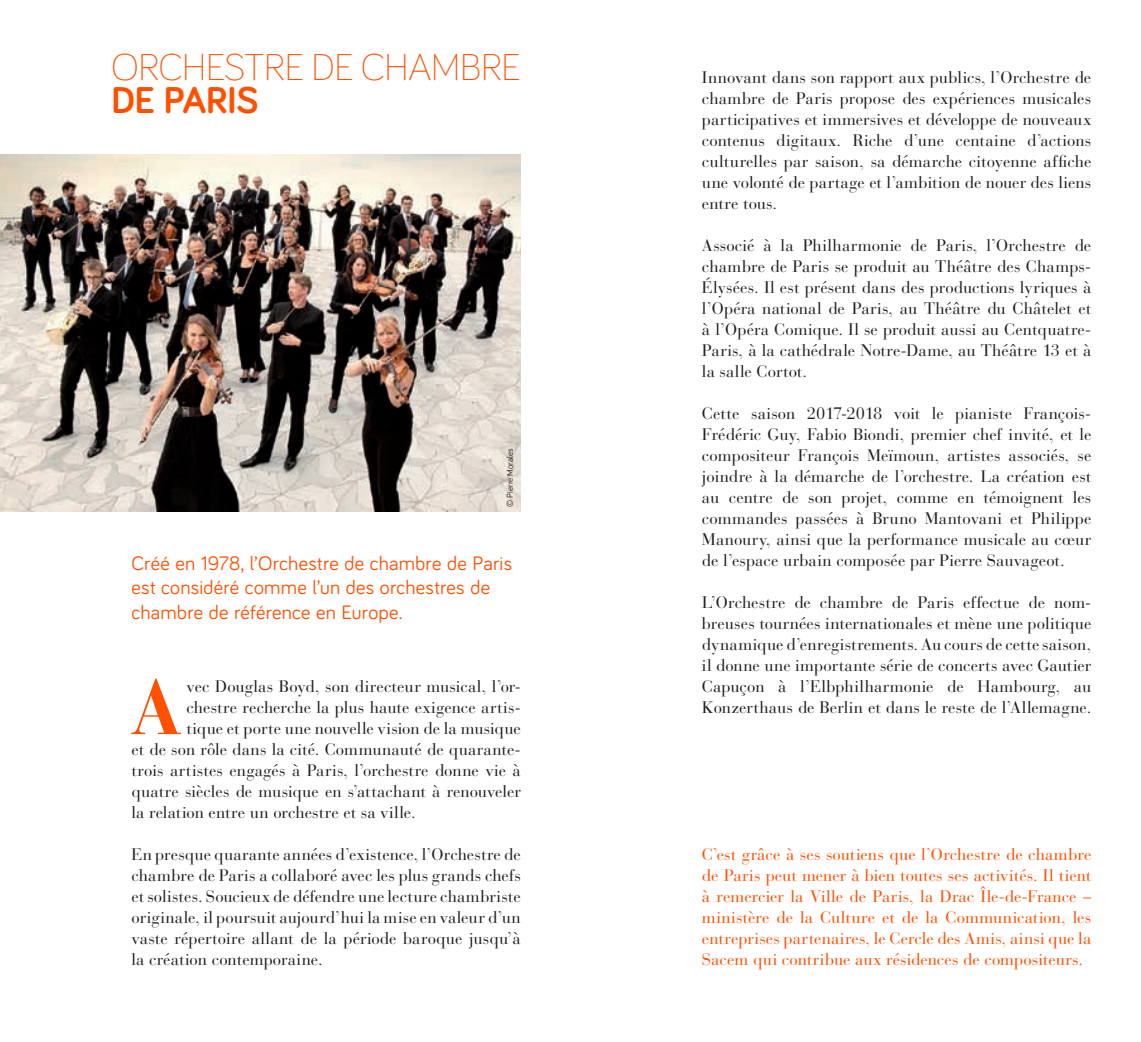
<style>
.page{position:relative;width:1141px;height:1042px;background:#fff}
.page>*{position:absolute;margin:0;border:0;box-sizing:border-box;transform-origin:0 0}
.t1{font:300 38.5px "Bariol";letter-spacing:-.02em;color:#ff5000}
.t2{font:700 38.5px "Bariol";color:#ff5000}
.t3{font:20.12px/24.5px "Bariol";letter-spacing:.015em;color:#ff5000}
.t4{font:16.62px/21px "Bauer Bodoni Std";letter-spacing:.005em;color:#231f20;text-align:justify}
.t5{font:16.62px/21px "Bauer Bodoni Std";letter-spacing:.005em;color:#ff5000;text-align:justify}
.t6{font:8.75px "Bariol";color:#231f20}
</style>
<div class="page">
<img style="left:0;top:155px;width:521px;height:357px">
<svg style="left:131px;top:678px;width:50px;height:56px"></svg>
<h1 class="t1" style="left:112px;top:41px;width:411px">ORCHESTRE DE CHAMBRE</h1>
<h1 class="t2" style="left:112px;top:74px;width:143px">DE PARIS</h1>
<p class="t6" style="left:504px;top:507px;width:60px;rotate:-90deg">© Pierre Morales</p>
<p class="t3" style="left:131px;top:550px;width:382px">Créé en 1978, l’Orchestre de chambre de Paris est considéré comme l’un des orchestres de chambre de référence en Europe.</p>
<p class="t4" style="left:187px;top:676px;width:336px">vec Douglas Boyd, son directeur musical, l’or-</p>
<p class="t4" style="left:187px;top:697px;width:336px">chestre recherche la plus haute exigence artis-</p>
<p class="t4" style="left:187px;top:718px;width:336px">tique et porte une nouvelle vision de la musique</p>
<p class="t4" style="left:131px;top:739px;width:391px">et de son rôle dans la cité. Communauté de quarante-</p>
<p class="t4" style="left:131px;top:760px;width:391px">trois artistes engagés à Paris, l’orchestre donne vie à</p>
<p class="t4" style="left:131px;top:781px;width:391px">quatre siècles de musique en s’attachant à renouveler</p>
<p class="t4" style="left:131px;top:802px;width:286px">la relation entre un orchestre et sa ville.</p>
<p class="t4" style="left:131px;top:844px;width:391px">En presque quarante années d’existence, l’Orchestre de chambre de Paris a collaboré avec les plus grands chefs et solistes. Soucieux de défendre une lecture chambriste originale, il poursuit aujourd’hui la mise en valeur d’un vaste répertoire allant de la période baroque jusqu’à la création contemporaine.</p>
<p class="t4" style="left:702px;top:67px;width:391px">Innovant dans son rapport aux publics, l’Orchestre de chambre de Paris propose des expériences musicales participatives et immersives et développe de nouveaux contenus digitaux. Riche d’une centaine d’actions culturelles par saison, sa démarche citoyenne affiche une volonté de partage et l’ambition de nouer des liens entre tous.</p>
<p class="t4" style="left:702px;top:235px;width:391px">Associé à la Philharmonie de Paris, l’Orchestre de chambre de Paris se produit au Théâtre des Champs-Élysées. Il est présent dans des productions lyriques à l’Opéra national de Paris, au Théâtre du Châtelet et à l’Opéra Comique. Il se produit aussi au Centquatre-Paris, à la cathédrale Notre-Dame, au Théâtre 13 et à la salle Cortot.</p>
<p class="t4" style="left:702px;top:403px;width:391px">Cette saison 2017-2018 voit le pianiste François-Frédéric Guy, Fabio Biondi, premier chef invité, et le compositeur François Meïmoun, artistes associés, se joindre à la démarche de l’orchestre. La création est au centre de son projet, comme en témoignent les commandes passées à Bruno Mantovani et Philippe Manoury, ainsi que la performance musicale au cœur de l’espace urbain composée par Pierre Sauvageot.</p>
<p class="t4" style="left:702px;top:592px;width:391px">L’Orchestre de chambre de Paris effectue de nom&shy;breuses tournées internationales et mène une politique dynamique d’enregistrements. Au cours de cette saison, il donne une importante série de concerts avec Gautier Capuçon à l’Elbphilharmonie de Hambourg, au Konzerthaus de Berlin et dans le reste de l’Allemagne.</p>
<p class="t5" style="left:702px;top:844px;width:391px">C’est grâce à ses soutiens que l’Orchestre de chambre de Paris peut mener à bien toutes ses activités. Il tient à remercier la Ville de Paris, la Drac Île-de-France – ministère de la Culture et de la Communication, les entreprises partenaires, le Cercle des Amis, ainsi que la Sacem qui contribue aux résidences de compositeurs.</p>
</div>
